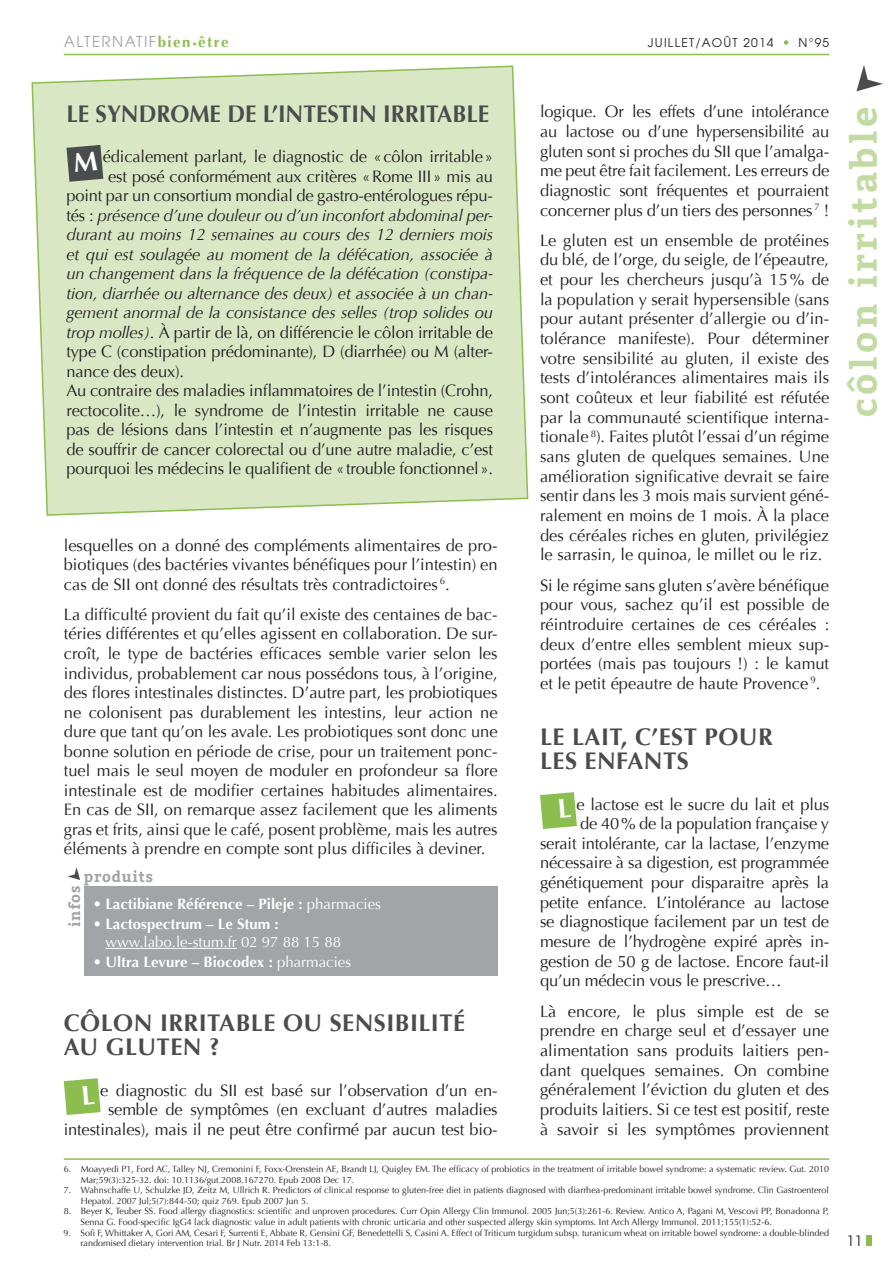
<style>
.page{position:relative;width:893px;height:1263px;background:#fff}
.page>*{position:absolute;margin:0;border:0;box-sizing:border-box;transform-origin:0 0}
.t1{font:700 36px "Bitter";letter-spacing:.1em;color:#c3dba3}
.t2{font:700 24px/24px "Optima";letter-spacing:.02em;color:#4b4c4d}
.t3{font:700 24px "Optima";color:#4b4c4d;scale:.95 1}
.t4{font:16.5px/19.6px "Optima";letter-spacing:-.01em;color:#231f20;text-align:justify}
.t5{font:italic 16.5px "Optima";letter-spacing:-.01em;color:#231f20}
.t6{font:700 15px "Optima";color:#fff}
.t7{font:15px/18px "Optima";color:#fff}
.t8{font:15px "Avant Garde";letter-spacing:.1em;color:#a3a4a8}
.t9{font:700 15px "Bitter";letter-spacing:.05em;color:#a3a4a8}
.t10{font:14.25px "Avant Garde";color:#231f20}
.t11{font:12px "Avant Garde";letter-spacing:.1em;color:#231f20}
.t12{font:9px/10.5px "Optima";color:#231f20}
.s1{font-family:"Optima";font-weight:700;color:#8bbe4f}
.s2{font-family:"Optima";font-weight:700;font-size:8.7px;color:#8bbe4f}
.s3{font-style:normal}
.s4{font-style:italic}
.s5{font-weight:400}
.s6{font-weight:700}
</style>
<div class="page">
<div style="left:866px;top:1235px;width:6px;height:11px;background:#8bbe4f"></div>
<svg style="left:784px;top:40px;width:4px;height:5px"></svg>
<hr style="left:64px;top:54px;width:765px;height:1px;background:#8bbe4f">
<svg style="left:67px;top:867px;width:13px;height:13px"></svg>
<div style="left:84px;top:886px;width:413px;height:89px;background:#a3a4a8"></div>
<hr style="left:105px;top:948px;width:132px;height:1px;background:#fff">
<hr style="left:64px;top:1158px;width:765px;height:2px;background:#8bbe4f">
<svg style="left:856px;top:65px;width:27px;height:26px"></svg>
<svg style="left:31px;top:65px;width:498px;height:451px;background:#dae8c7"></svg>
<svg style="left:64px;top:1078px;width:37px;height:37px"></svg>
<svg style="left:540px;top:792px;width:37px;height:37px"></svg>
<svg style="left:66px;top:145px;width:37px;height:37px"></svg>
<p class="t8" style="left:64px;top:32px;width:166px">ALTERNATIF<span class="s1">BIEN</span><span class="s2">•</span><span class="s1">ÊTRE</span></p>
<p class="t11" style="left:648px;top:35px;width:127px">JUILLET/AOÛT 2014</p>
<p class="t11" style="left:799px;top:35px;width:32px">N°95</p>
<h2 class="t3" style="left:66px;top:100px;width:446px">LE SYNDROME DE L’INTESTIN IRRITABLE</h2>
<p class="t4" style="left:103px;top:147px;width:392px">édicalement parlant, le diagnostic de «côlon irritable»</p>
<p class="t4" style="left:108px;top:167px;width:386px">est posé conformément aux critères «Rome III» mis au</p>
<p class="t4" style="left:66px;top:186px;width:428px">point par un consortium mondial de gastro-entérologues répu-</p>
<p class="t5" style="left:66px;top:205px;width:428px"><span class="s3">tés :</span> présence d’une douleur ou d’un inconfort abdominal per-</p>
<p class="t5" style="left:66px;top:225px;width:428px">durant au moins 12 semaines au cours des 12 derniers mois</p>
<p class="t5" style="left:66px;top:244px;width:428px">et qui est soulagée au moment de la défécation, associée à</p>
<p class="t5" style="left:66px;top:264px;width:428px">un changement dans la fréquence de la défécation (constipa-</p>
<p class="t5" style="left:66px;top:284px;width:428px">tion, diarrhée ou alternance des deux) et associée à un chan-</p>
<p class="t5" style="left:66px;top:303px;width:428px">gement anormal de la consistance des selles (trop solides ou</p>
<p class="t4" style="left:66px;top:323px;width:428px"><span class="s4">trop molles)</span>. À partir de là, on différencie le côlon irritable de</p>
<p class="t4" style="left:66px;top:342px;width:428px">type C (constipation prédominante), D (diarrhée) ou M (alter-</p>
<p class="t4" style="left:66px;top:362px;width:119px">nance des deux).</p>
<p class="t4" style="left:66px;top:381px;width:428px">Au contraire des maladies inflammatoires de l’intestin (Crohn,</p>
<p class="t4" style="left:66px;top:401px;width:428px">rectocolite…), le syndrome de l’intestin irritable ne cause</p>
<p class="t4" style="left:66px;top:420px;width:428px">pas de lésions dans l’intestin et n’augmente pas les risques</p>
<p class="t4" style="left:66px;top:440px;width:428px">de souffrir de cancer colorectal ou d’une autre maladie, c’est</p>
<p class="t4" style="left:66px;top:459px;width:428px">pourquoi les médecins le qualifient de «trouble fonctionnel».</p>
<p class="t4" style="left:540px;top:102px;width:291px">logique. Or les effets d’une intolérance au lactose ou d’une hypersensibilité au gluten sont si proches du SII que l’amalga&shy;me peut être fait facilement. Les erreurs de diagnostic sont fréquentes et pourraient concerner plus d’un tiers des personnes <sup>7</sup> !</p>
<p class="t4" style="left:540px;top:231px;width:291px">Le gluten est un ensemble de protéines du blé, de l’orge, du seigle, de l’épeautre, et pour les chercheurs jusqu’à 15% de la population y serait hypersensible (sans pour autant présenter d’allergie ou d’in&shy;tolérance manifeste). Pour déterminer votre sensibilité au gluten, il existe des tests d’intolérances alimentaires mais ils sont coûteux et leur fiabilité est réfutée par la communauté scientifique interna&shy;tionale <sup>8</sup>). Faites plutôt l’essai d’un régime sans gluten de quelques semaines. Une amélioration significative devrait se faire sentir dans les 3 mois mais survient géné&shy;ralement en moins de 1 mois. À la place des céréales riches en gluten, privilégiez le sarrasin, le quinoa, le millet ou le riz.</p>
<p class="t4" style="left:540px;top:575px;width:291px">Si le régime sans gluten s’avère bénéfique pour vous, sachez qu’il est possible de réintroduire certaines de ces céréales : deux d’entre elles semblent mieux sup&shy;portées (mais pas toujours !) : le kamut et le petit épeautre de haute Provence <sup>9</sup>.</p>
<h2 class="t2" style="left:540px;top:725px;width:234px">LE LAIT, C’EST POU R<br>LES ENFANTS</h2>
<p class="t4" style="left:576px;top:794px;width:254px">e lactose est le sucre du lait et plus</p>
<p class="t4" style="left:580px;top:814px;width:250px">de 40% de la population française y</p>
<p class="t4" style="left:540px;top:833px;width:291px">serait intolérante, car la lactase, l’enzyme</p>
<p class="t4" style="left:540px;top:853px;width:291px">nécessaire à sa digestion, est programmée</p>
<p class="t4" style="left:540px;top:873px;width:291px">génétiquement pour disparaitre après la</p>
<p class="t4" style="left:540px;top:892px;width:291px">petite enfance. L’intolérance au lactose</p>
<p class="t4" style="left:540px;top:912px;width:291px">se diagnostique facilement par un test de</p>
<p class="t4" style="left:540px;top:932px;width:291px">mesure de l’hydrogène expiré après in-</p>
<p class="t4" style="left:540px;top:951px;width:291px">gestion de 50 g de lactose. Encore faut-il</p>
<p class="t4" style="left:540px;top:971px;width:243px">qu’un médecin vous le prescrive…</p>
<p class="t4" style="left:540px;top:1001px;width:291px">Là encore, le plus simple est de se prendre en charge seul et d’essayer une alimentation sans produits laitiers pen&shy;dant quelques semaines. On combine généralement l’éviction du gluten et des produits laitiers. Si ce test est positif, reste à savoir si les symptômes proviennent</p>
<p class="t12" style="left:81px;top:1164px;width:750px;text-indent:-17px">6. Moayyedi P1, Ford AC, Talley NJ, Cremonini F, Foxx-Orenstein AE, Brandt LJ, Quigley EM. The efficacy of probiotics in the treatment of irritable bowel syndrome: a systematic review. Gut. 2010<br>Mar;59(3):325-32. doi: 10.1136/gut.2008.167270. Epub 2008 Dec 17.</p>
<p class="t12" style="left:81px;top:1185px;width:750px;text-indent:-17px">7. Wahnschaffe U, Schulzke JD, Zeitz M, Ullrich R. Predictors of clinical response to gluten-free diet in patients diagnosed with diarrhea-predominant irritable bowel syndrome. Clin Gastroenterol<br>Hepatol. 2007 Jul;5(7):844-50; quiz 769. Epub 2007 Jun 5.</p>
<p class="t12" style="left:81px;top:1206px;width:750px;text-indent:-17px">8. Beyer K, Teuber SS. Food allergy diagnostics: scientific and unproven procedures. Curr Opin Allergy Clin Immunol. 2005 Jun;5(3):261-6. Review. Antico A, Pagani M, Vescovi PP, Bonadonna P,<br>Senna G. Food-specific IgG4 lack diagnostic value in adult patients with chronic urticaria and other suspected allergy skin symptoms. Int Arch Allergy Immunol. 2011;155(1):52-6.</p>
<p class="t12" style="left:81px;top:1227px;width:750px;text-indent:-17px">9. Sofi F, Whittaker A, Gori AM, Cesari F, Surrenti E, Abbate R, Gensini GF, Benedettelli S, Casini A. Effect of Triticum turgidum subsp. turanicum wheat on irritable bowel syndrome: a double-blinded randomised dietary intervention trial. Br J Nutr. 2014 Feb 13:1-8.</p>
<p class="t4" style="left:64px;top:536px;width:435px">lesquelles on a donné des compléments alimentaires de pro&shy;biotiques (des bactéries vivantes bénéfiques pour l’intestin) en cas de SII ont donné des résultats très contradictoires <sup>6</sup>.</p>
<p class="t4" style="left:64px;top:605px;width:435px">La difficulté provient du fait qu’il existe des centaines de bac&shy;téries différentes et qu’elles agissent en collaboration. De sur&shy;croît, le type de bactéries efficaces semble varier selon les individus, probablement car nous possédons tous, à l’origine, des flores intestinales distinctes. D’autre part, les probiotiques ne colonisent pas durablement les intestins, leur action ne dure que tant qu’on les avale. Les probiotiques sont donc une bonne solution en période de crise, pour un traitement ponc&shy;tuel mais le seul moyen de moduler en profondeur sa flore intestinale est de modifier certaines habitudes alimentaires.<br>En cas de SII, on remarque assez facilement que les aliments gras et frits, ainsi que le café, posent problème, mais les autres éléments à prendre en compte sont plus difficiles à deviner.</p>
<p class="t9" style="left:84px;top:867px;width:71px">produits</p>
<p class="t9" style="left:66px;top:927px;width:43px;rotate:-90deg">infos</p>
<p class="t6" style="left:93px;top:895px;width:290px"><span class="s5">•</span> LACTIBIANE RÉFÉRENCE – PILEJE : <span class="s5">pharmacies</span></p>
<p class="t7" style="left:105px;top:915px;width:237px;text-indent:-13px">• <span class="s6">LACTOSPECTRUM – LE STUM : </span>www.labo.le-stum.fr 02 97 88 15 88</p>
<p class="t6" style="left:93px;top:953px;width:260px"><span class="s5">•</span> ULTRA LEVURE – BIOCODEX : <span class="s5">pharmacies</span></p>
<h2 class="t2" style="left:64px;top:1011px;width:403px">CÔLON IRRITABLE OU SENSIBILITÉ<br>AU GLUTEN ?</h2>
<p class="t4" style="left:64px;top:1080px;width:435px;text-align:right">e diagnostic du SII est basé sur l’observation d’un en&shy;semble de symptômes (en excluant d’autres maladies intestinales), mais il ne peut être confirmé par aucun test bio-</p>
<h1 class="t1" style="left:842px;top:417px;width:311px;rotate:-90deg">côlon irritable</h1>
<p class="t10" style="left:846px;top:1232px;width:17px">11</p>
</div>
